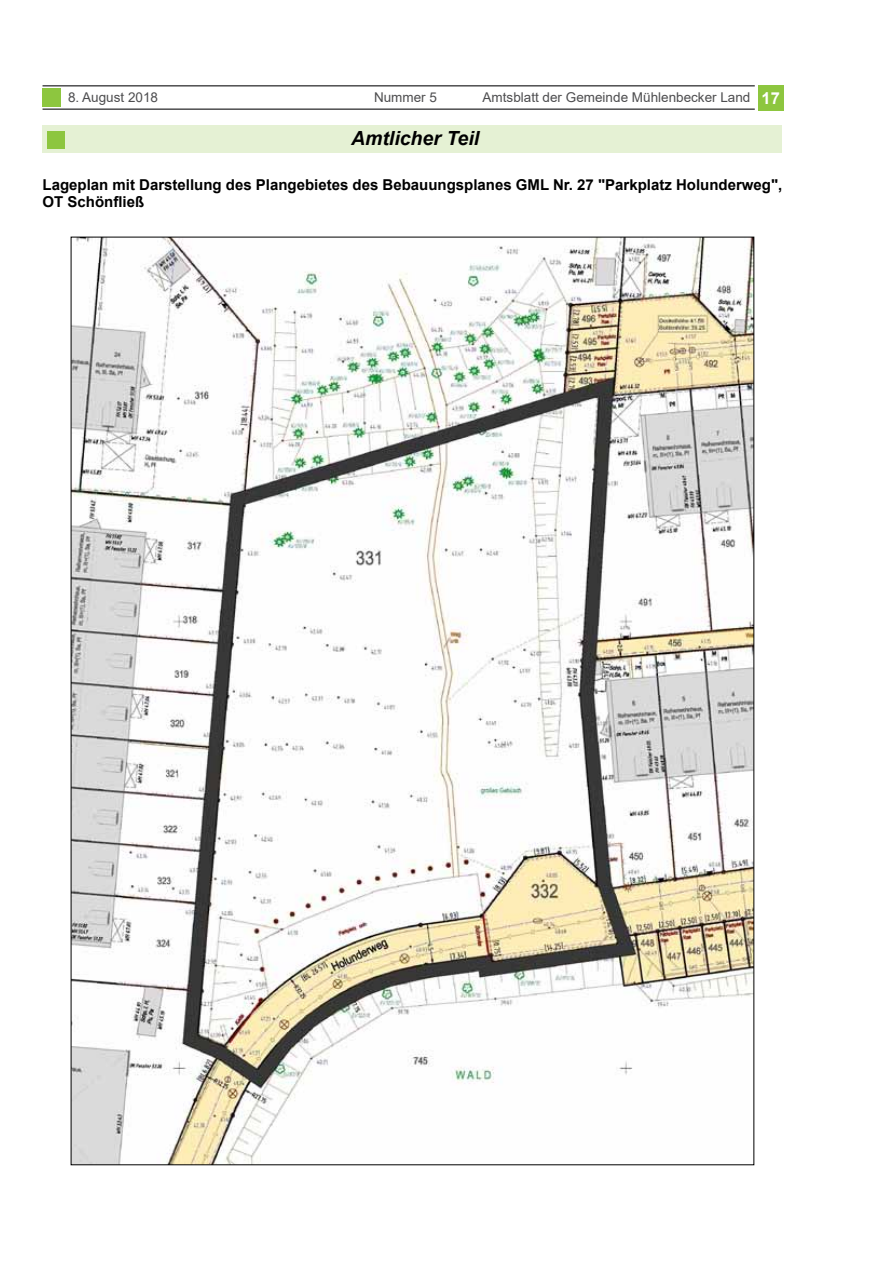
<style>
.page{position:relative;width:893px;height:1263px;background:#fff}
.page>*{position:absolute;margin:0;border:0;box-sizing:border-box;transform-origin:0 0}
.t1{font:italic 700 19.5px "Arial";color:#000}
.t2{font:700 15px/17.2px "Arial";color:#000}
.t3{font:13.5px "Arial";color:#4d4d4f}
.s1{font-weight:700;font-size:16.5px;color:#fff}
</style>
<div class="page">
<div style="left:758px;top:85px;width:25px;height:26px;background:#8dc63f"></div>
<div style="left:43px;top:125px;width:739px;height:28px;background:#e5f1d4"></div>
<div style="left:43px;top:89px;width:18px;height:18px;background:#8dc63f"></div>
<hr style="left:43px;top:85px;width:712px;height:2px;background:#4d4d4f">
<hr style="left:43px;top:108px;width:712px;height:2px;background:#4d4d4f">
<div style="left:47px;top:132px;width:17px;height:17px;background:#8dc63f"></div>
<img style="left:73px;top:239px;width:679px;height:924px">
<p class="t3" style="left:68px;top:88px;width:92px">8. August 2018</p>
<p class="t3" style="left:374px;top:88px;width:65px">Nummer 5</p>
<p class="t3" style="left:483px;top:88px;width:299px">Amtsblatt der Gemeinde Mühlenbecker Land <span class="s1">17</span></p>
<h1 class="t1" style="left:351px;top:125px;width:130px">Amtlicher Teil</h1>
<p class="t2" style="left:43px;top:176px;width:741px">Lageplan mit Darstellung des Plangebietes des Bebauungsplanes GML Nr. 27 "Parkplatz Holunderweg",<br>OT Schönfließ</p>
</div>
